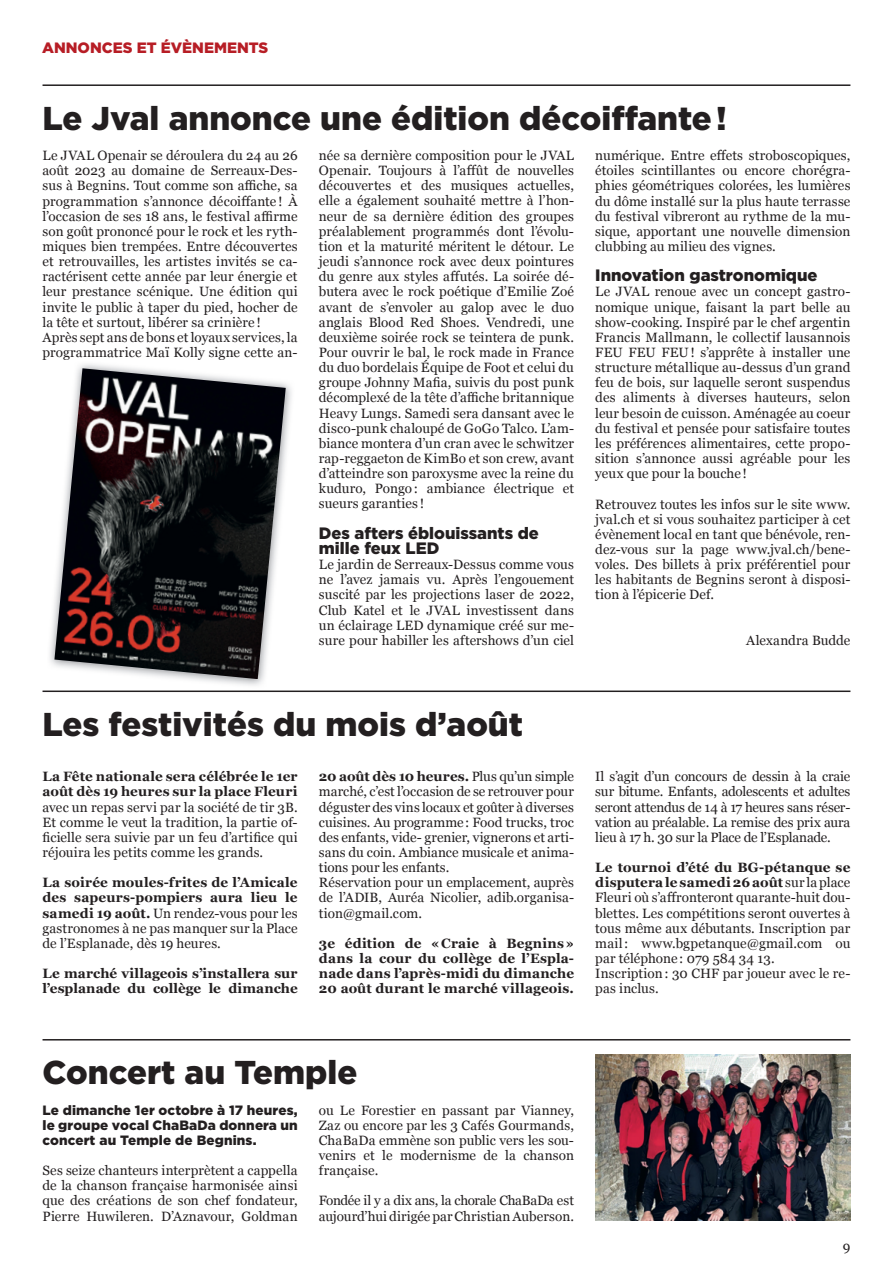
<style>
.page{position:relative;width:893px;height:1263px;background:#fff}
.page>*{position:absolute;margin:0;border:0;box-sizing:border-box;transform-origin:0 0}
.t1{font:900 33px "Gotham";color:#231f20}
.t2{font:900 16.5px/15.1px "Gotham";color:#231f20}
.t3{font:900 15px "Gotham";color:#b71d25}
.t4{font:13.5px/15.1px "Georgia";letter-spacing:.005em;color:#231f20;text-align:justify}
.t5{font:700 13.5px/15.1px "Georgia";letter-spacing:.005em;color:#231f20}
.t6{font:900 13.5px/15px "Gotham";letter-spacing:.01em;color:#231f20;text-align:justify}
.s1{font-weight:700}
</style>
<div class="page">
<img style="left:50px;top:364px;width:242px;height:322px">
<img style="left:54px;top:368px;width:232px;height:311px">
<hr style="left:43px;top:84px;width:807px;height:2px;background:#231f20">
<hr style="left:43px;top:690px;width:807px;height:2px;background:#231f20">
<hr style="left:43px;top:1039px;width:807px;height:1px;background:#231f20">
<img style="left:595px;top:1054px;width:255px;height:166px">
<p class="t3" style="left:42px;top:39px;width:228px">ANNONCES ET ÉVÈNEMENTS</p>
<h1 class="t1" style="left:43px;top:99px;width:686px">Le Jval annonce une édition décoiffante !</h1>
<p class="t4" style="left:43px;top:148px;width:257px;text-align:left">Le JVAL Openair se déroulera du 24 au 26 août 2023 au domaine de Serreaux-Des&shy;sus à Begnins. Tout comme son affiche, sa programmation s’annonce décoiffante ! À l’occasion de ses 18 ans, le festival affirme son goût prononcé pour le rock et les ryth&shy;miques bien trempées. Entre découvertes et retrouvailles, les artistes invités se ca&shy;ractérisent cette année par leur énergie et leur prestance scénique. Une édition qui invite le public à taper du pied, hocher de la tête et surtout, libérer sa crinière !<br>Après sept ans de bons et loyaux services, la programmatrice Maï Kolly signe cette an-</p>
<p class="t4" style="left:319px;top:148px;width:257px">née sa dernière composition pour le JVAL Openair. Toujours à l’affût de nouvelles découvertes et des musiques actuelles, elle a également souhaité mettre à l’hon&shy;neur de sa dernière édition des groupes préalablement programmés dont l’évolu&shy;tion et la maturité méritent le détour. Le jeudi s’annonce rock avec deux pointures du genre aux styles affutés. La soirée dé&shy;butera avec le rock poétique d’Emilie Zoé avant de s’envoler au galop avec le duo anglais Blood Red Shoes. Vendredi, une deuxième soirée rock se teintera de punk.<br>Pour ouvrir le bal, le rock made in France du duo bordelais Équipe de Foot et celui du groupe Johnny Mafia, suivis du post punk décomplexé de la tête d’affiche britannique Heavy Lungs. Samedi sera dansant avec le disco-punk chaloupé de GoGo Talco. L’am&shy;biance montera d’un cran avec le schwitzer rap-reggaeton de KimBo et son crew, avant d’atteindre son paroxysme avec la reine du kuduro, Pongo : ambiance électrique et sueurs garanties !</p>
<p class="t2" style="left:319px;top:525px;width:221px">Des afters éblouissants de mille feux LED</p>
<p class="t4" style="left:319px;top:557px;width:257px">Le jardin de Serreaux-Dessus comme vous ne l’avez jamais vu. Après l’engouement suscité par les projections laser de 2022, Club Katel et le JVAL investissent dans un éclairage LED dynamique créé sur me&shy;sure pour habiller les aftershows d’un ciel</p>
<p class="t4" style="left:595px;top:148px;width:257px">numérique. Entre effets stroboscopiques, étoiles scintillantes ou encore chorégra&shy;phies géométriques colorées, les lumières du dôme installé sur la plus haute terrasse du festival vibreront au rythme de la mu&shy;sique, apportant une nouvelle dimension clubbing au milieu des vignes.</p>
<p class="t2" style="left:595px;top:267px;width:224px">Innovation gastronomique</p>
<p class="t4" style="left:595px;top:284px;width:257px">Le JVAL renoue avec un concept gastro&shy;nomique unique, faisant la part belle au show-cooking. Inspiré par le chef argentin Francis Mallmann, le collectif lausannois FEU FEU FEU ! s’apprête à installer une structure métallique au-dessus d’un grand feu de bois, sur laquelle seront suspendus des aliments à diverses hauteurs, selon leur besoin de cuisson. Aménagée au coeur du festival et pensée pour satisfaire toutes les préférences alimentaires, cette propo&shy;sition s’annonce aussi agréable pour les yeux que pour la bouche !</p>
<p class="t4" style="left:595px;top:496px;width:257px">Retrouvez toutes les infos sur le site www. jval.ch et si vous souhaitez participer à cet évènement local en tant que bénévole, ren&shy;dez-vous sur la page www.jval.ch/bene&shy;voles. Des billets à prix préférentiel pour les habitants de Begnins seront à disposi&shy;tion à l’épicerie Def.</p>
<p class="t4" style="left:746px;top:633px;width:106px">Alexandra Budde</p>
<h1 class="t1" style="left:43px;top:705px;width:482px">Les festivités du mois d’août</h1>
<p class="t5" style="left:43px;top:769px;width:257px">La Fête nationale sera célébrée le 1er août dès 19 heures sur la place Fleuri</p>
<p class="t4" style="left:43px;top:799px;width:257px">avec un repas servi par la société de tir 3B.<br>Et comme le veut la tradition, la partie of&shy;ficielle sera suivie par un feu d’artifice qui réjouira les petits comme les grands.</p>
<p class="t4" style="left:43px;top:875px;width:257px"><span class="s1">La soirée moules-frites de l’Amicale des sapeurs-pompiers aura lieu le samedi 19 août.</span> Un rendez-vous pour les gastronomes à ne pas manquer sur la Place de l’Esplanade, dès 19 heures.</p>
<p class="t5" style="left:43px;top:966px;width:257px">Le marché villageois s’installera sur l’esplanade du collège le dimanche</p>
<p class="t4" style="left:319px;top:769px;width:257px;text-align:left"><span class="s1">20 août dès 10 heures.</span> Plus qu’un simple marché, c’est l’occasion de se retrouver pour déguster des vins locaux et goûter à diverses cuisines. Au programme : Food trucks, troc des enfants, vide- grenier, vignerons et arti&shy;sans du coin. Ambiance musicale et anima&shy;tions pour les enfants.<br>Réservation pour un emplacement, auprès de l’ADIB, Auréa Nicolier, adib.organisa&shy;tion@gmail.com.</p>
<p class="t5" style="left:319px;top:935px;width:257px;text-align:justify">3e édition de « Craie à Begnins » dans la cour du collège de l’Espla&shy;nade dans l’après-midi du dimanche 20 août durant le marché villageois.</p>
<p class="t4" style="left:595px;top:769px;width:257px">Il s’agit d’un concours de dessin à la craie sur bitume. Enfants, adolescents et adultes seront attendus de 14 à 17 heures sans réser&shy;vation au préalable. La remise des prix aura lieu à 17 h. 30 sur la Place de l’Esplanade.</p>
<p class="t4" style="left:595px;top:860px;width:257px;text-align:left"><span class="s1">Le tournoi d’été du BG-pétanque se disputera le samedi 26 août</span> sur la place Fleuri où s’affronteront quarante-huit dou&shy;blettes. Les compétitions seront ouvertes à tous même aux débutants. Inscription par mail : www.bgpetanque@gmail.com ou par téléphone : 079 584 34 13.<br>Inscription : 30 CHF par joueur avec le re&shy;pas inclus.</p>
<h1 class="t1" style="left:43px;top:1053px;width:316px">Concert au Temple</h1>
<p class="t6" style="left:43px;top:1102px;width:257px">Le dimanche 1er octobre à 17 heures, le groupe vocal ChaBaDa donnera un concert au Temple de Begnins.</p>
<p class="t4" style="left:43px;top:1163px;width:257px">Ses seize chanteurs interprètent a cappella de la chanson française harmonisée ainsi que des créations de son chef fondateur, Pierre Huwileren. D’Aznavour, Goldman</p>
<p class="t4" style="left:319px;top:1102px;width:257px">ou Le Forestier en passant par Vianney, Zaz ou encore par les 3 Cafés Gourmands, ChaBaDa emmène son public vers les sou&shy;venirs et le modernisme de la chanson française.</p>
<p class="t4" style="left:319px;top:1193px;width:257px">Fondée il y a dix ans, la chorale ChaBaDa est aujourd’hui dirigée par Christian Auberson.</p>
<p class="t4" style="left:843px;top:1239px;width:9px">9</p>
</div>
